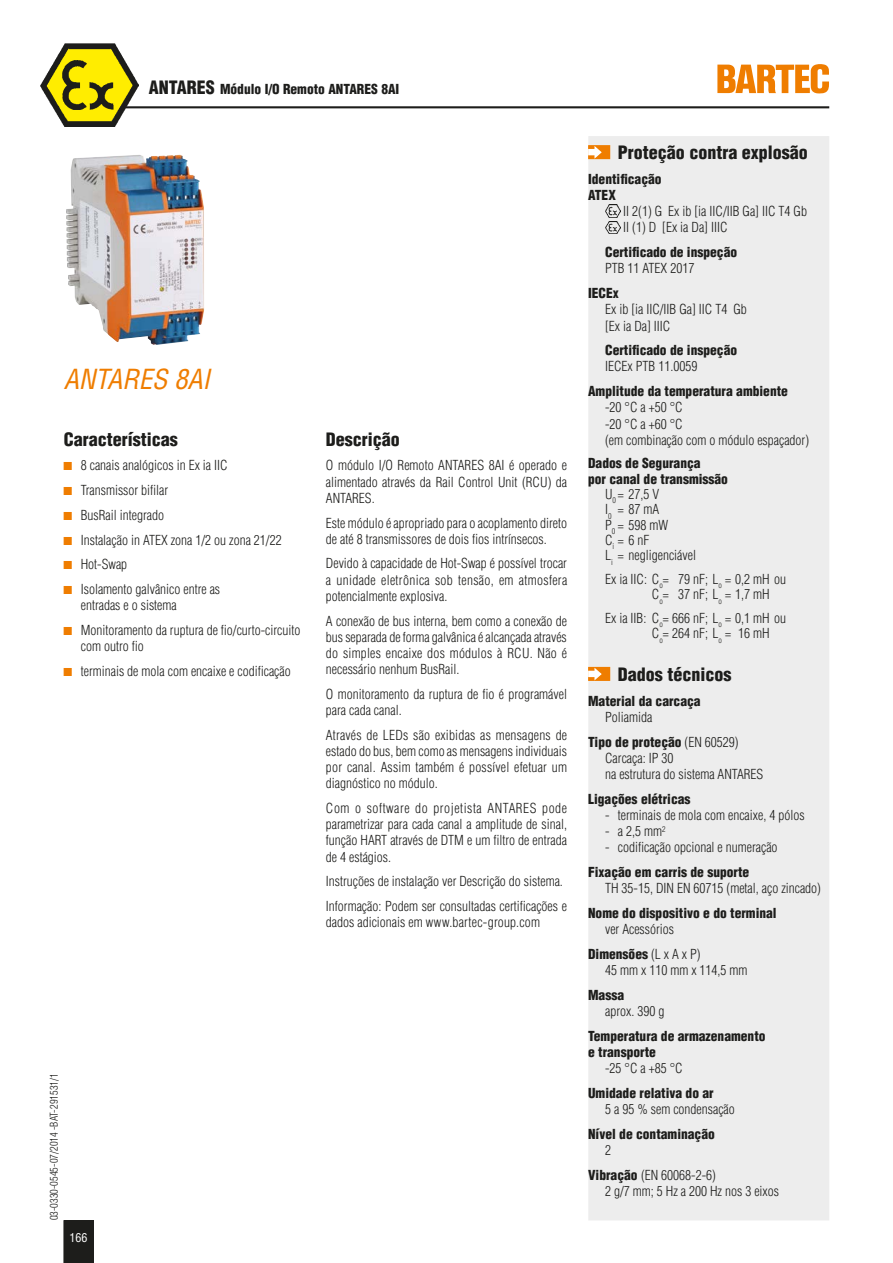
<style>
.page{position:relative;width:893px;height:1263px;background:#fff}
.page>*{position:absolute;margin:0;border:0;box-sizing:border-box;transform-origin:0 0}
.t1{font:italic condensed 27px "Helvetica";color:#ef7d00}
.t2{font:900 condensed 18px "Helvetica";color:#1d1d1b}
.t3{font:300 condensed 13.5px/16.2px "Helvetica";color:#1d1d1b}
.t4{font:900 condensed 13.5px/16.2px "Helvetica";color:#1d1d1b}
.t5{font:condensed 12px "Helvetica";color:#fff}
.t6{font:300 condensed 10.5px "Helvetica";color:#1d1d1b}
.s1{font-size:18px}
.s2{font-weight:900}
</style>
<div class="page">
<hr style="left:121px;top:106px;width:708px;height:2px;background:#1d1d1b">
<img style="left:41px;top:44px;width:98px;height:83px">
<img style="left:66px;top:155px;width:138px;height:190px">
<div style="left:588px;top:136px;width:241px;height:1084px;background:#ededed"></div>
<div style="left:588px;top:145px;width:22px;height:14px;background:#ef7d00;border:2px solid #ef7d00"></div>
<svg style="left:588px;top:149px;width:6px;height:6px"></svg>
<svg style="left:594px;top:145px;width:9px;height:15px"></svg>
<img style="left:605px;top:205px;width:15px;height:13px">
<img style="left:605px;top:221px;width:15px;height:13px">
<svg style="left:588px;top:667px;width:22px;height:14px"></svg>
<svg style="left:588px;top:671px;width:6px;height:6px"></svg>
<svg style="left:594px;top:666px;width:9px;height:15px"></svg>
<svg style="left:64px;top:1220px;width:30px;height:43px"></svg>
<svg style="left:717px;top:64px;width:112px;height:30px"></svg>
<p class="t4" style="left:149px;top:80px;width:252px"><span class="s1">ANTARES</span> Módulo I/O Remoto ANTARES 8AI</p>
<h1 class="t1" style="left:64px;top:362px;width:148px">ANTARES 8AI</h1>
<h2 class="t2" style="left:64px;top:428px;width:115px">Características</h2>
<p class="t3" style="left:81px;top:453px;width:202px;line-height:24.8px">8 canais analógicos in Ex ia IIC<br>Transmissor bifilar<br>BusRail integrado<br>Instalação in ATEX zona 1/2 ou zona 21/22<br>Hot-Swap<br>Isolamento galvânico entre as</p>
<p class="t3" style="left:81px;top:593px;width:221px;line-height:24.8px">entradas e o sistema<br>Monitoramento da ruptura de fio/curto-circuito</p>
<p class="t3" style="left:81px;top:634px;width:211px;line-height:24.8px">com outro fio<br>terminais de mola com encaixe e codificação</p>
<h2 class="t2" style="left:326px;top:428px;width:75px">Descrição</h2>
<p class="t3" style="left:326px;top:457px;width:243px;text-align:justify">O módulo I/O Remoto ANTARES 8AI é operado e alimentado através da Rail Control Unit (RCU) da ANTARES.</p>
<p class="t3" style="left:326px;top:514px;width:243px">Este módulo é apropriado para o acoplamento direto de até 8 transmissores de dois fios intrínsecos.</p>
<p class="t3" style="left:326px;top:555px;width:243px;text-align:justify">Devido à capacidade de Hot-Swap é possível trocar a unidade eletrônica sob tensão, em atmosfera potencialmente explosiva.</p>
<p class="t3" style="left:326px;top:612px;width:243px;text-align:justify">A conexão de bus interna, bem como a conexão de bus separada de forma galvânica é alcançada através do simples encaixe dos módulos à RCU. Não é necessário nenhum BusRail.</p>
<p class="t3" style="left:326px;top:686px;width:243px">O monitoramento da ruptura de fio é programável para cada canal.</p>
<p class="t3" style="left:326px;top:727px;width:243px;text-align:justify">Através de LEDs são exibidas as mensagens de estado do bus, bem como as mensagens individuais por canal. Assim também é possível efetuar um diagnóstico no módulo.</p>
<p class="t3" style="left:326px;top:800px;width:243px;text-align:justify">Com o software do projetista ANTARES pode parametrizar para cada canal a amplitude de sinal, função HART através de DTM e um filtro de entrada de 4 estágios.</p>
<p class="t3" style="left:326px;top:869px;width:243px;line-height:24.8px">Instruções de instalação ver Descrição do sistema.<br>Informação: Podem ser consultadas certificações e</p>
<p class="t3" style="left:326px;top:914px;width:216px">dados adicionais em www.bartec-group.com</p>
<p class="t6" style="left:48px;top:1220px;width:148px;rotate:-90deg">03-0330-0545-07/2014 -BAT-291531/1</p>
<p class="t5" style="left:69px;top:1230px;width:19px">166</p>
<h2 class="t2" style="left:618px;top:141px;width:191px">Proteção contra explosão</h2>
<p class="t4" style="left:588px;top:171px;width:75px">Identificação<br>ATEX</p>
<p class="t3" style="left:623px;top:203px;width:185px">II 2(1) G Ex ib [ia IIC/IIB Ga] IIC T4 Gb<br>II (1) D [Ex ia Da] IIIC</p>
<p class="t4" style="left:605px;top:244px;width:134px">Certificado de inspeção</p>
<p class="t3" style="left:605px;top:260px;width:91px">PTB 11 ATEX 2017</p>
<p class="t4" style="left:588px;top:285px;width:32px">IECEx</p>
<p class="t3" style="left:605px;top:301px;width:143px">Ex ib [ia IIC/IIB Ga] IIC T4 Gb [Ex ia Da] IIIC</p>
<p class="t4" style="left:605px;top:342px;width:134px">Certificado de inspeção</p>
<p class="t3" style="left:605px;top:358px;width:94px">IECEx PTB 11.0059</p>
<p class="t4" style="left:588px;top:383px;width:201px">Amplitude da temperatura ambiente</p>
<p class="t3" style="left:605px;top:399px;width:205px">-20 °C a +50 °C<br>-20 °C a +60 °C<br>(em combinação com o módulo espaçador)</p>
<p class="t4" style="left:588px;top:455px;width:114px">Dados de Segurança</p>
<p class="t4" style="left:588px;top:470px;width:141px">por canal de transmissão</p>
<p class="t3" style="left:605px;top:486px;width:56px">U<sub>0</sub> = 27,5 V</p>
<p class="t3" style="left:605px;top:501px;width:56px">I<sub>0</sub> = 87 mA</p>
<p class="t3" style="left:605px;top:516px;width:65px">P<sub>0</sub> = 598 mW</p>
<p class="t3" style="left:605px;top:532px;width:46px">C<sub>i</sub> = 6 nF</p>
<p class="t3" style="left:605px;top:547px;width:92px">L<sub>i</sub> = negligenciável</p>
<p class="t3" style="left:652px;top:571px;width:136px;line-height:15.3px;text-indent:-47px">Ex ia IIC: C<sub>o</sub>= 79 nF; L<sub>o</sub> = 0,2 mH ou<br>C<sub>o</sub>= 37 nF; L<sub>o</sub> = 1,7 mH</p>
<p class="t3" style="left:652px;top:610px;width:136px;line-height:15.3px;text-indent:-47px">Ex ia IIB: C<sub>o</sub>= 666 nF; L<sub>o</sub> = 0,1 mH ou<br>C<sub>o</sub>= 264 nF; L<sub>o</sub> = 16 mH</p>
<h2 class="t2" style="left:618px;top:663px;width:115px">Dados técnicos</h2>
<p class="t4" style="left:588px;top:692px;width:114px">Material da carcaça</p>
<p class="t3" style="left:588px;top:704px;width:152px;line-height:24.8px;text-indent:17px">Poliamida<br><span class="s2">Tipo de proteção</span> (EN 60529)</p>
<p class="t3" style="left:605px;top:750px;width:160px">Carcaça: IP 30<br>na estrutura do sistema ANTARES</p>
<p class="t4" style="left:588px;top:790px;width:104px">Ligações elétricas</p>
<p class="t3" style="left:605px;top:807px;width:201px">- terminais de mola com encaixe, 4 pólos</p>
<p class="t3" style="left:605px;top:823px;width:62px">- a 2,5 mm<sup>2</sup></p>
<p class="t3" style="left:605px;top:839px;width:174px">- codificação opcional e numeração</p>
<p class="t4" style="left:588px;top:864px;width:163px">Fixação em carris de suporte</p>
<p class="t3" style="left:605px;top:880px;width:217px">TH 35-15, DIN EN 60715 (metal, aço zincado)</p>
<p class="t4" style="left:588px;top:905px;width:190px">Nome do dispositivo e do terminal</p>
<p class="t3" style="left:588px;top:917px;width:114px;line-height:24.8px;text-indent:17px">ver Acessórios<br><span class="s2">Dimensões</span> (L x A x P)</p>
<p class="t3" style="left:605px;top:962px;width:144px">45 mm x 110 mm x 114,5 mm</p>
<p class="t4" style="left:588px;top:986px;width:37px">Massa</p>
<p class="t3" style="left:605px;top:1003px;width:61px">aprox. 390 g</p>
<p class="t4" style="left:588px;top:1027px;width:179px">Temperatura de armazenamento e transporte</p>
<p class="t3" style="left:605px;top:1060px;width:79px">-25 °C a +85 °C</p>
<p class="t4" style="left:588px;top:1084px;width:127px">Umidade relativa do ar</p>
<p class="t3" style="left:605px;top:1101px;width:131px">5 a 95 % sem condensação</p>
<p class="t4" style="left:588px;top:1125px;width:128px">Nível de contaminação</p>
<p class="t3" style="left:588px;top:1137px;width:129px;line-height:24.8px;text-indent:17px">2<br><span class="s2">Vibração</span> (EN 60068-2-6)</p>
<p class="t3" style="left:605px;top:1183px;width:175px">2 g/7 mm; 5 Hz a 200 Hz nos 3 eixos</p>
</div>
